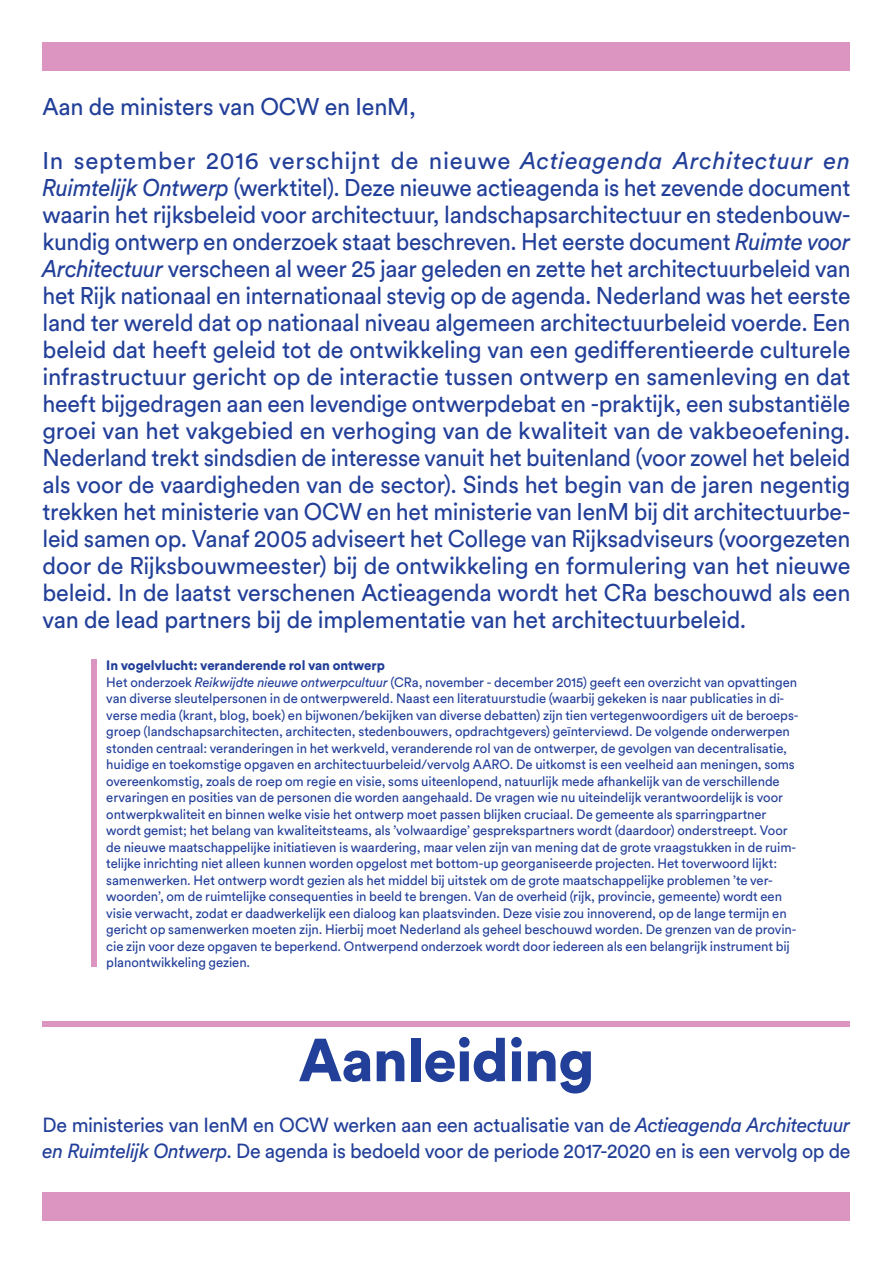
<style>
.page{position:relative;width:893px;height:1263px;background:#fff}
.page>*{position:absolute;margin:0;border:0;box-sizing:border-box;transform-origin:0 0}
.t1{font:900 60px "Circular Std";letter-spacing:-.015em;color:#223f99}
.t2{font:24px/27px "Circular Std";letter-spacing:-.01em;color:#223f99;text-align:justify}
.t3{font:20.25px/25.5px "Circular Std";letter-spacing:-.02em;color:#223f99}
.t4{font:13.5px/16.5px "Circular Std";letter-spacing:-.005em;color:#223f99}
.s1{font-style:italic}
.s2{font-weight:900}
</style>
<div class="page">
<div style="left:43px;top:43px;width:807px;height:28px;background:#dc94c0"></div>
<div style="left:43px;top:1192px;width:807px;height:28px;background:#dc94c0"></div>
<div style="left:43px;top:1022px;width:807px;height:5px;background:#dc94c0"></div>
<div style="left:91px;top:659px;width:5px;height:308px;background:#dc94c0"></div>
<h2 class="t2" style="left:43px;top:93px;width:375px">Aan de ministers van OCW en IenM,</h2>
<p class="t2" style="left:43px;top:147px;width:809px">In september 2016 verschijnt de nieuwe <span class="s1">Actieagenda Architectuur en Ruimtelijk Ontwerp</span> (werktitel). Deze nieuwe actieagenda is het zevende document waarin het rijksbeleid voor architectuur, landschapsarchitectuur en stedenbouw&shy;kundig ontwerp en onderzoek staat beschreven. Het eerste document <span class="s1">Ruimte voor Architectuur</span> verscheen al weer 25 jaar geleden en zette het architectuurbeleid van het Rijk nationaal en internationaal stevig op de agenda. Nederland was het eerste land ter wereld dat op nationaal niveau algemeen architectuurbeleid voerde. Een beleid dat heeft geleid tot de ontwikkeling van een gedifferentieerde culturele infrastructuur gericht op de interactie tussen ontwerp en samenleving en dat heeft bijgedragen aan een levendige ontwerpdebat en -praktijk, een substantiële groei van het vakgebied en verhoging van de kwaliteit van de vakbeoefening.<br>Nederland trekt sindsdien de interesse vanuit het buitenland (voor zowel het beleid als voor de vaardigheden van de sector). Sinds het begin van de jaren negentig trekken het ministerie van OCW en het ministerie van IenM bij dit architectuurbe&shy;leid samen op. Vanaf 2005 adviseert het College van Rijksadviseurs (voorgezeten door de Rijksbouwmeester) bij de ontwikkeling en formulering van het nieuwe beleid. In de laatst verschenen Actieagenda wordt het CRa beschouwd als een van de lead partners bij de implementatie van het architectuurbeleid.</p>
<p class="t4" style="left:106px;top:657px;width:694px"><span class="s2">In vogelvlucht: veranderende rol van ontwerp<br></span>Het onderzoek <span class="s1">Reikwijdte nieuwe ontwerpcultuur</span> (CRa, november - december 2015) geeft een overzicht van opvattingen van diverse sleutelpersonen in de ontwerpwereld. Naast een literatuurstudie (waarbij gekeken is naar publicaties in di&shy;verse media (krant, blog, boek) en bijwonen/bekijken van diverse debatten) zijn tien vertegenwoordigers uit de beroeps&shy;groep (landschapsarchitecten, architecten, stedenbouwers, opdrachtgevers) geïnterviewd. De volgende onderwerpen stonden centraal: veranderingen in het werkveld, veranderende rol van de ontwerper, de gevolgen van decentralisatie, huidige en toekomstige opgaven en architectuurbeleid/vervolg AARO. De uitkomst is een veelheid aan meningen, soms overeenkomstig, zoals de roep om regie en visie, soms uiteenlopend, natuurlijk mede afhankelijk van de verschillende ervaringen en posities van de personen die worden aangehaald. De vragen wie nu uiteindelijk verantwoordelijk is voor ontwerpkwaliteit en binnen welke visie het ontwerp moet passen blijken cruciaal. De gemeente als sparringpartner wordt gemist; het belang van kwaliteitsteams, als ’volwaardige’ gesprekspartners wordt (daardoor) onderstreept. Voor de nieuwe maatschappelijke initiatieven is waardering, maar velen zijn van mening dat de grote vraagstukken in de ruim&shy;telijke inrichting niet alleen kunnen worden opgelost met bottom-up georganiseerde projecten. Het toverwoord lijkt: samenwerken. Het ontwerp wordt gezien als het middel bij uitstek om de grote maatschappelijke problemen ’te ver&shy;woorden’, om de ruimtelijke consequenties in beeld te brengen. Van de overheid (rijk, provincie, gemeente) wordt een visie verwacht, zodat er daadwerkelijk een dialoog kan plaatsvinden. Deze visie zou innoverend, op de lange termijn en gericht op samenwerken moeten zijn. Hierbij moet Nederland als geheel beschouwd worden. De grenzen van de provin&shy;cie zijn voor deze opgaven te beperkend. Ontwerpend onderzoek wordt door iedereen als een belangrijk instrument bij planontwikkeling gezien.</p>
<h1 class="t1" style="left:299px;top:1020px;width:297px">Aanleiding</h1>
<h3 class="t3" style="left:43px;top:1112px;width:809px">De ministeries van IenM en OCW werken aan een actualisatie van de <span class="s1">Actieagenda Architectuur en Ruimtelijk Ontwerp</span>. De agenda is bedoeld voor de periode 2017-2020 en is een vervolg op de</h3>
</div>
